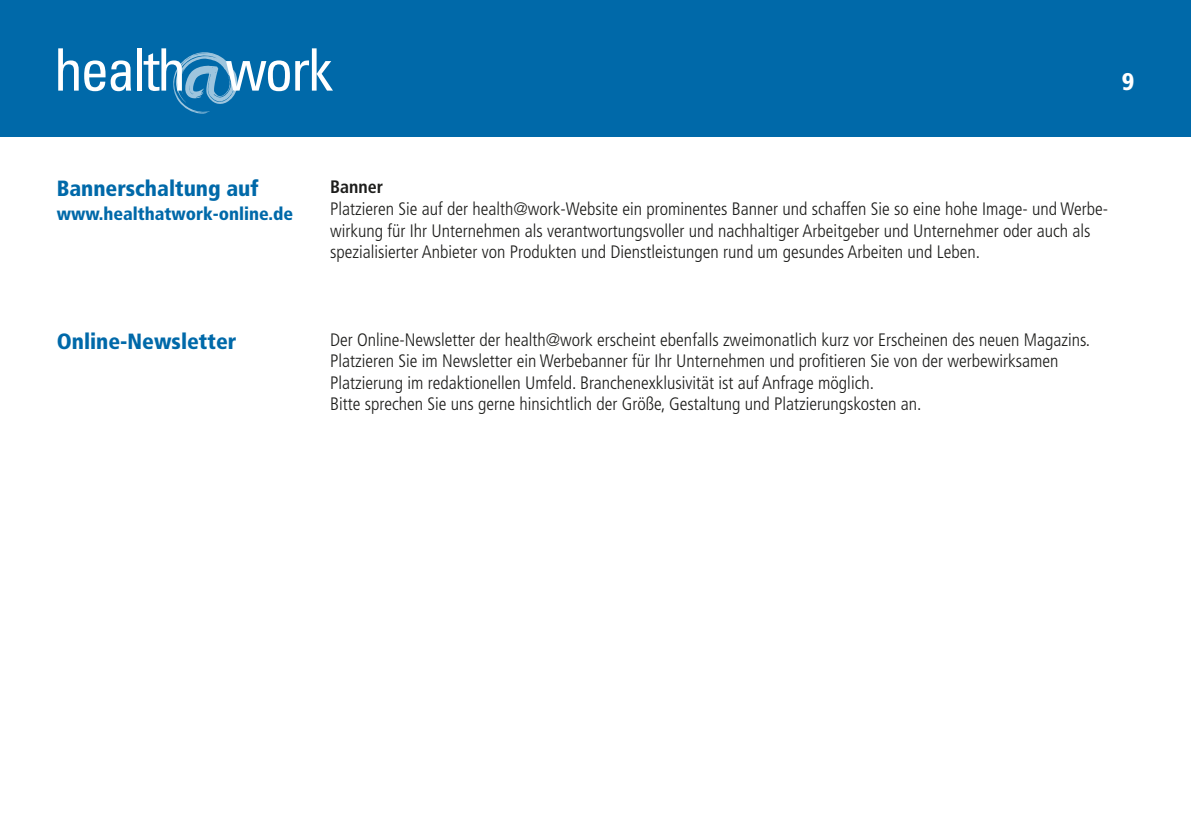
<style>
.page{position:relative;width:1191px;height:840px;background:#fff}
.page>*{position:absolute;margin:0;border:0;box-sizing:border-box;transform-origin:0 0}
.t1{font:condensed 58.4px "Univers";letter-spacing:-.04em;color:#fff}
.t2{font:900 condensed 24px "Frutiger LT Std";color:#fff}
.t3{font:900 condensed 22px "Frutiger LT Std";color:#0069a9}
.t4{font:300 condensed 18px/21.6px "Frutiger LT Std";color:#1d1d1b}
.t5{font:900 condensed 18px "Frutiger LT Std";color:#0069a9}
.t6{font:700 condensed 18px "Frutiger LT Std";color:#1d1d1b}
</style>
<div class="page">
<div style="left:0;top:0;width:1191px;height:137px;background:#0069a9"></div>
<svg style="left:173px;top:52px;width:65px;height:62px"></svg>
<h1 class="t1" style="left:54px;top:33px;width:280px">health work</h1>
<h2 class="t2" style="left:1121px;top:67px;width:14px">9</h2>
<p class="t3" style="left:57px;top:175px;width:203px">Bannerschaltung auf</p>
<p class="t5" style="left:57px;top:203px;width:238px">www.healthatwork-online.de</p>
<p class="t6" style="left:330px;top:176px;width:55px">Banner</p>
<p class="t4" style="left:330px;top:198px;width:779px">Platzieren Sie auf der health@work-Website ein prominentes Banner und schaffen Sie so eine hohe Image- und Werbe&shy;wirkung für Ihr Unternehmen als verantwortungsvoller und nachhaltiger Arbeitgeber und Unternehmer oder auch als spezialisierter Anbieter von Produkten und Dienstleistungen rund um gesundes Arbeiten und Leben.</p>
<p class="t3" style="left:57px;top:327px;width:181px">Online-Newsletter</p>
<p class="t4" style="left:330px;top:328px;width:761px">Der Online-Newsletter der health@work erscheint ebenfalls zweimonatlich kurz vor Erscheinen des neuen Magazins.<br>Platzieren Sie im Newsletter ein Werbebanner für Ihr Unternehmen und profitieren Sie von der werbewirksamen Platzierung im redaktionellen Umfeld. Branchenexklusivität ist auf Anfrage möglich.<br>Bitte sprechen Sie uns gerne hinsichtlich der Größe, Gestaltung und Platzierungskosten an.</p>
</div>
